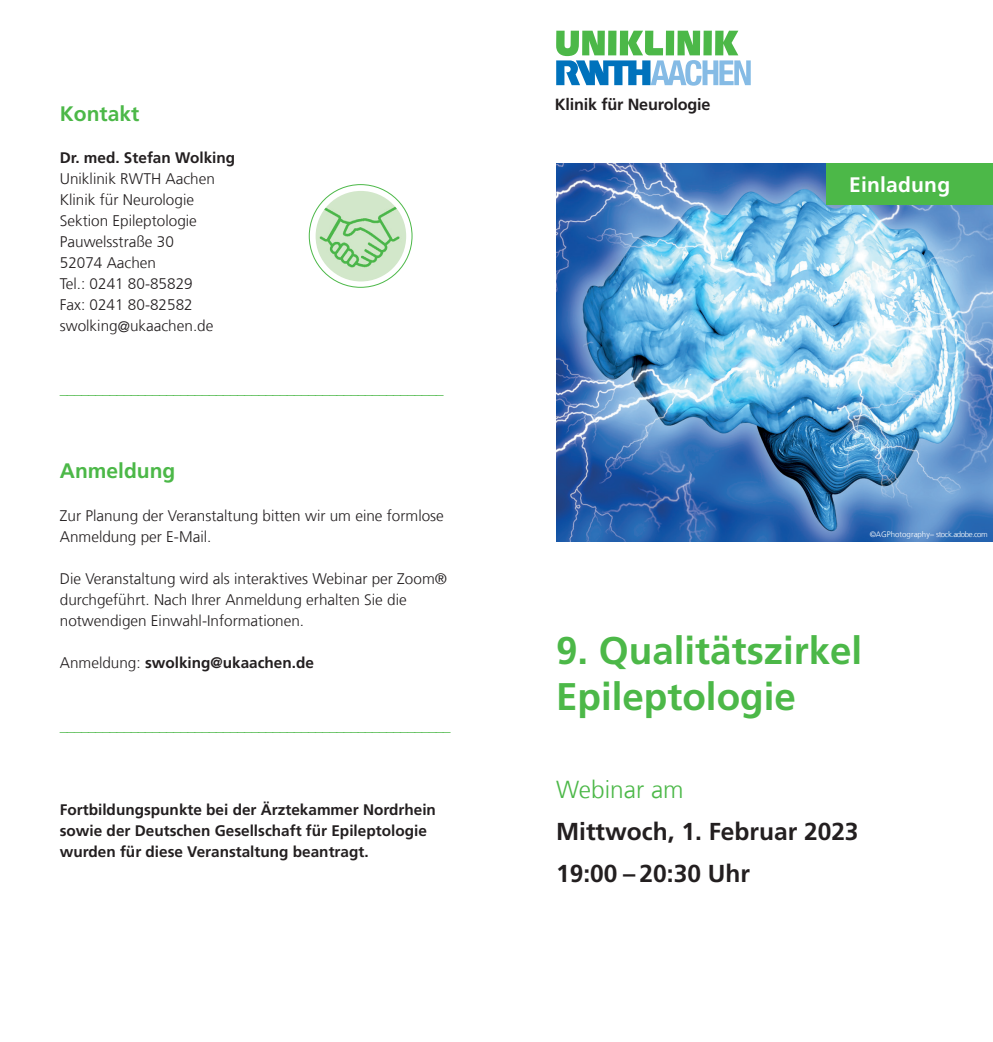
<style>
.page{position:relative;width:993px;height:1042px;background:#fff}
.page>*{position:absolute;margin:0;border:0;box-sizing:border-box;transform-origin:0 0}
.t1{font:700 38.5px/46.2px "Frutiger LT Com";color:#4cb848}
.t2{font:700 24.5px/42px "Frutiger LT Com";color:#231f20}
.t3{font:300 24.5px "Frutiger LT Com";color:#4cb848}
.t4{font:700 21px "Frutiger LT Com";color:#4cb848}
.t5{font:700 21px "Frutiger LT Com";letter-spacing:.01em;color:#fff}
.t6{font:700 16.1px "Frutiger LT Com";letter-spacing:-.01em;color:#231f20}
.t7{font:300 15.75px "Frutiger LT Com";color:#4cb848}
.t8{font:300 15.4px/21px "Frutiger LT Com";color:#231f20}
.t9{font:700 15.4px/21px "Frutiger LT Com";color:#231f20}
.t10{font:300 7.88px "Frutiger LT Com";color:#fff}
.s1{font-weight:300}
</style>
<div class="page">
<img style="left:556px;top:163px;width:436px;height:378px">
<div style="left:826px;top:163px;width:166px;height:42px;background:#4cb848"></div>
<img style="left:313px;top:189px;width:95px;height:94px">
<div style="left:311px;top:187px;width:99px;height:98px;border:4px solid #fff;border-radius:50%"></div>
<svg style="left:556px;top:31px;width:194px;height:55px"></svg>
<h3 class="t4" style="left:60px;top:102px;width:81px">Kontakt</h3>
<p class="t9" style="left:60px;top:148px;width:177px">Dr. med. Stefan Wolking</p>
<p class="t8" style="left:60px;top:169px;width:156px">Uniklinik RWTH Aachen<br>Klinik für Neurologie<br>Sektion Epileptologie<br>Pauwelsstraße 30<br>52074 Aachen<br>Tel.: 0241 80-85829<br>Fax: 0241 80-82582 swolking@ukaachen.de</p>
<p class="t7" style="left:60px;top:380px;width:385px">______________________________________________________</p>
<h3 class="t4" style="left:60px;top:459px;width:117px">Anmeldung</h3>
<p class="t8" style="left:60px;top:505px;width:385px">Zur Planung der Veranstaltung bitten wir um eine formlose<br>Anmeldung per E-Mail.</p>
<p class="t8" style="left:60px;top:568px;width:388px">Die Veranstaltung wird als interaktives Webinar per Zoom® durchgeführt. Nach Ihrer Anmeldung erhalten Sie die notwendigen Einwahl-Informationen.</p>
<p class="t9" style="left:60px;top:652px;width:255px"><span class="s1">Anmeldung:</span> swolking@ukaachen.de</p>
<p class="t7" style="left:60px;top:716px;width:392px">_______________________________________________________</p>
<p class="t9" style="left:60px;top:799px;width:377px">Fortbildungspunkte bei der Ärztekammer Nordrhein sowie der Deutschen Gesellschaft für Epileptologie wurden für diese Veranstaltung beantragt.</p>
<p class="t6" style="left:554px;top:95px;width:157px">Klinik für Neurologie</p>
<h3 class="t5" style="left:849px;top:172px;width:102px">Einladung</h3>
<p class="t10" style="left:869px;top:529px;width:120px">©AGPhotography− stock.adobe.com</p>
<h1 class="t1" style="left:556px;top:628px;width:307px">9. Qualitätszirkel<br>Epileptologie</h1>
<h2 class="t3" style="left:556px;top:776px;width:129px">Webinar am</h2>
<h2 class="t2" style="left:556px;top:811px;width:304px">Mittwoch, 1. Februar 2023<br>19:00 – 20:30 Uhr</h2>
</div>
